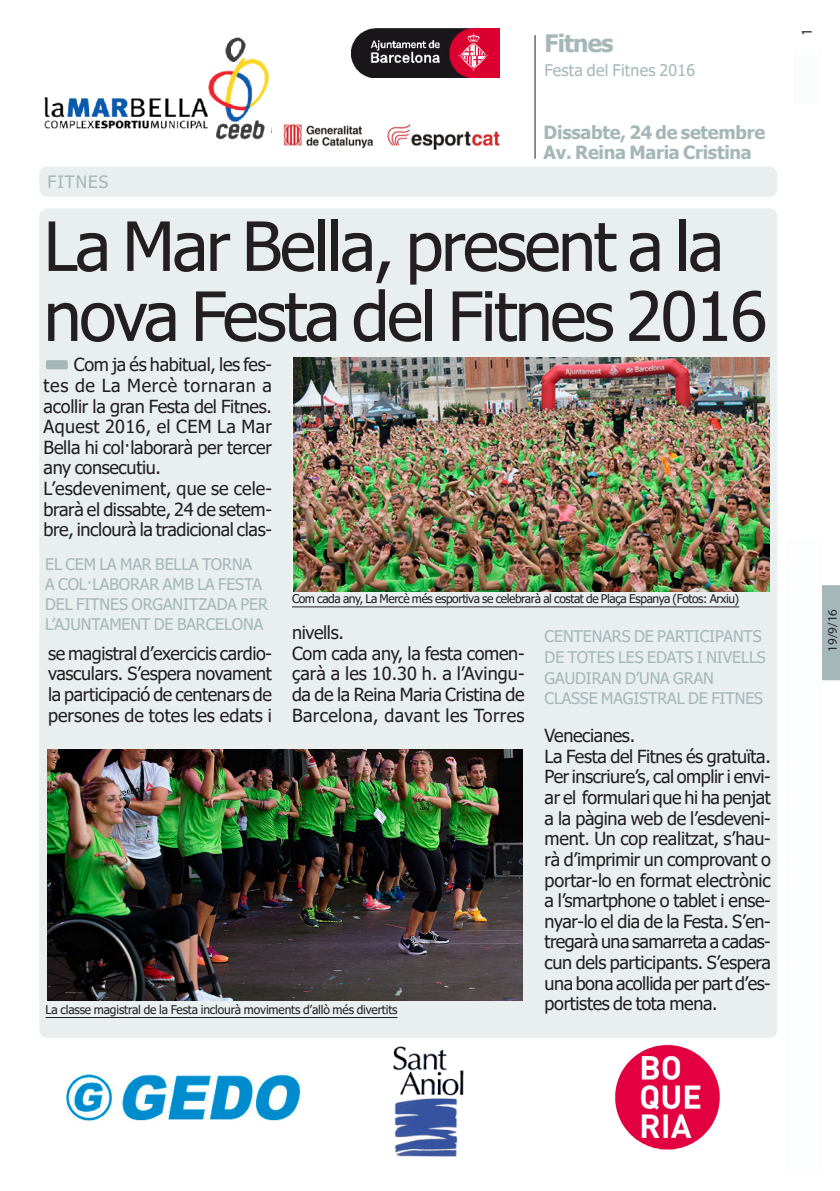
<style>
.page{position:relative;width:840px;height:1191px;background:#fff}
.page>*{position:absolute;margin:0;border:0;box-sizing:border-box;transform-origin:0 0}
.totc_TITULAR-noti-31{font:68px/70px "Tahoma";letter-spacing:-.035em;color:#231f20}
.t1{font:700 24px "Tahoma";letter-spacing:-.035em;color:#a5b7b9}
.t2{font:700 18.2px "Tahoma";letter-spacing:-.015em;color:#a5b7b9}
.totc_TEXT_BASE{font:18px/20.6px "Tahoma";letter-spacing:-.02em;color:#231f20;text-align:justify}
.totc_EPÍGRAF{font:17px "Tahoma";letter-spacing:.065em;color:#a5b7b9}
.totc_EPÍGRAF-2{font:16px/20px "Tahoma";letter-spacing:-.005em;color:#a5b7b9}
.totc_EPÍGRAF-3{font:16px "Tahoma";letter-spacing:.015em;color:#a5b7b9}
.t3{font:15px "Myriad Pro";color:#231f20}
.totc_FRASE_noti-càrr{font:13px "Myriad Pro";color:#231f20}
.totc_PEU_FOTO{font:12px "Tahoma";letter-spacing:-.035em;color:#231f20}
.totc_PEU_FOTO-2{font:12px "Tahoma";letter-spacing:-.015em;color:#231f20}
</style>
<div class="page">
<div style="left:822px;top:585px;width:17px;height:95px;background:#a5b7b9"></div>
<div style="left:39px;top:208px;width:737px;height:829px;background:#e9eeef;border-radius:8px"></div>
<div style="left:39px;top:167px;width:737px;height:30px;background:#e9eeef;border-radius:8px"></div>
<img style="left:293px;top:357px;width:476px;height:234px">
<hr style="left:292px;top:606px;width:446px;height:1px;background:#231f20">
<hr style="left:534px;top:35px;width:1px;height:124px;background:#231f20">
<div style="left:787px;top:540px;width:34px;height:629px;background:#fbfdfe"></div>
<div style="left:793px;top:50px;width:28px;height:54px;background:#fbfdfc"></div>
<img style="left:351px;top:28px;width:148px;height:50px">
<img style="left:66px;top:1073px;width:235px;height:48px">
<img style="left:615px;top:1044px;width:105px;height:106px">
<img style="left:393px;top:1046px;width:71px;height:111px">
<img style="left:283px;top:124px;width:217px;height:26px">
<img style="left:47px;top:749px;width:475px;height:251px">
<hr style="left:45px;top:1017px;width:352px;height:1px;background:#231f20">
<div style="left:46px;top:360px;width:22px;height:9px;background:#a5b7b9;border-radius:2px"></div>
<img style="left:44px;top:38px;width:225px;height:102px">
<p class="t1" style="left:544px;top:27px;width:70px">Fitnes</p>
<p class="totc_EPÍGRAF-3" style="left:544px;top:60px;width:152px">Festa del Fitnes 2016</p>
<p class="totc_EPÍGRAF" style="left:47px;top:170px;width:62px">FITNES</p>
<p class="t2" style="left:543px;top:119px;width:223px">Dissabte, 24 de setembre</p>
<p class="t2" style="left:543px;top:140px;width:210px">Av. Reina Maria Cristina</p>
<p class="totc_TITULAR-noti-31" style="left:44px;top:215px;width:724px">La Mar Bella, present a la nova Festa del Fitnes 2016</p>
<p class="totc_TEXT_BASE" style="left:44px;top:355px;width:230px;text-indent:30px">Com ja és habitual, les fes&shy;tes de La Mercè tornaran a acollir la gran Festa del Fitnes.<br>Aquest 2016, el CEM La Mar Bella hi col·laborarà per tercer any consecutiu.</p>
<p class="totc_TEXT_BASE" style="left:44px;top:479px;width:230px">L’esdeveniment, que se cele&shy;brarà el dissabte, 24 de setem&shy;bre, inclourà la tradicional clas-</p>
<p class="totc_EPÍGRAF-2" style="left:45px;top:555px;width:224px">EL CEM LA MAR BELLA TORNA<br>A COL·LABORAR AMB LA FESTA<br>DEL FITNES ORGANITZADA PER<br>L’AJUNTAMENT DE BARCELONA</p>
<p class="totc_TEXT_BASE" style="left:48px;top:644px;width:225px">se magistral d’exercicis cardio&shy;vasculars. S’espera novament la participació de centenars de persones de totes les edats i</p>
<p class="totc_PEU_FOTO" style="left:292px;top:590px;width:448px">Com cada any, La Mercè més esportiva se celebrarà al costat de Plaça Espanya (Fotos: Arxiu)</p>
<p class="totc_TEXT_BASE" style="left:292px;top:623px;width:53px">nivells.</p>
<p class="totc_TEXT_BASE" style="left:292px;top:644px;width:234px">Com cada any, la festa comen&shy;çarà a les 10.30 h. a l’Avingu&shy;da de la Reina Maria Cristina de Barcelona, davant les Torres</p>
<p class="totc_EPÍGRAF-2" style="left:544px;top:627px;width:223px;line-height:20.6px">CENTENARS DE PARTICIPANTS<br>DE TOTES LES EDATS I NIVELLS<br>GAUDIRAN D’UNA GRAN<br>CLASSE MAGISTRAL DE FITNES</p>
<p class="totc_PEU_FOTO-2" style="left:45px;top:1001px;width:353px">La classe magistral de la Festa inclourà moviments d’allò més divertits</p>
<p class="totc_TEXT_BASE" style="left:544px;top:726px;width:92px">Venecianes.</p>
<p class="totc_TEXT_BASE" style="left:544px;top:747px;width:228px">La Festa del Fitnes és gratuïta.<br>Per inscriure’s, cal omplir i envi&shy;ar el formulari que hi ha penjat a la pàgina web de l’esdeveni&shy;ment. Un cop realitzat, s’hau&shy;rà d’imprimir un comprovant o portar-lo en format electrònic a l’smartphone o tablet i ense&shy;nyar-lo el dia de la Festa. S’en&shy;tregarà una samarreta a cadas&shy;cun dels participants. S’espera una bona acollida per part d’es&shy;portistes de tota mena.</p>
<p class="t3" style="left:797px;top:36px;width:9px;rotate:-90deg">1</p>
<p class="totc_FRASE_noti-càrr" style="left:824px;top:652px;width:44px;rotate:-90deg">19/9/16</p>
</div>
